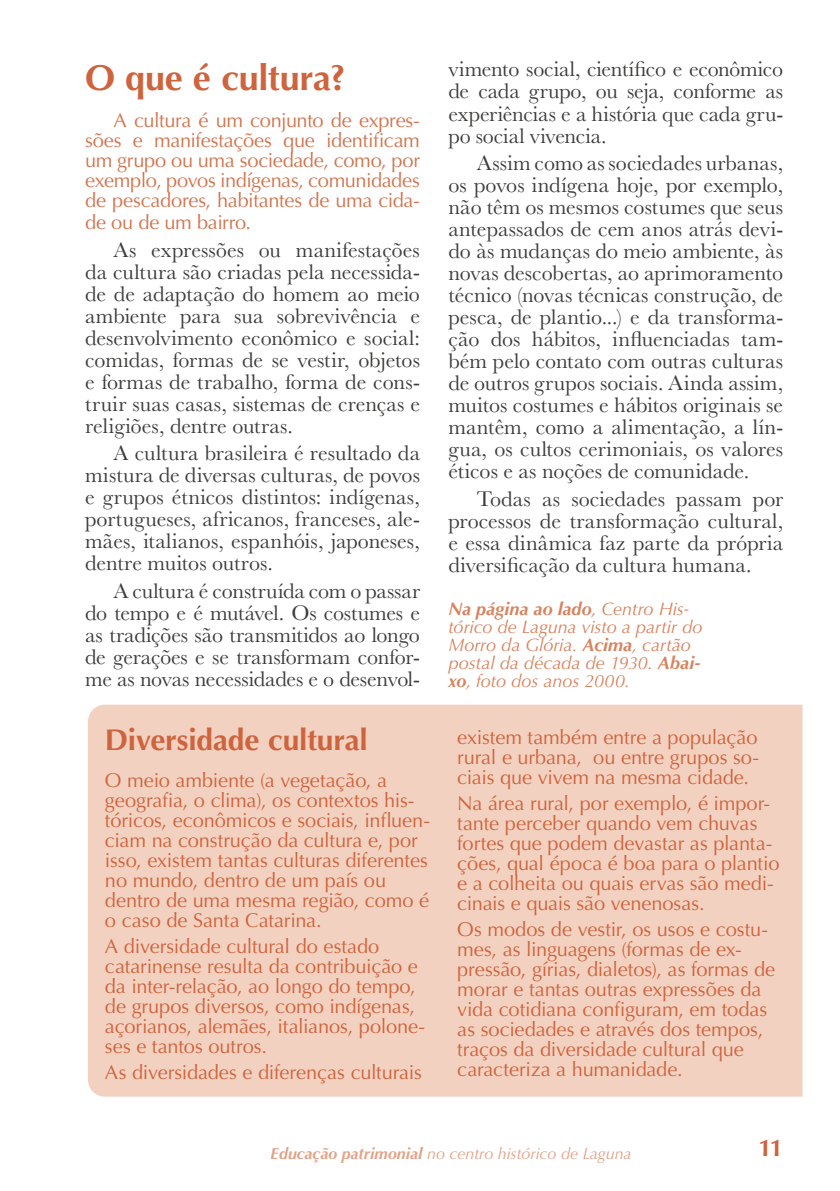
<style>
.page{position:relative;width:840px;height:1191px;background:#fff}
.page>*{position:absolute;margin:0;border:0;box-sizing:border-box;transform-origin:0 0}
.t1{font:700 36px "Optima";letter-spacing:-.005em;color:#ce643e}
.t2{font:700 30px "Optima";letter-spacing:-.01em;color:#ce643e}
.t3{font:700 24px "Optima";color:#ce643e}
.t4{font:22px/22px "Baskerville";color:#3c3c3b;text-align:justify}
.t5{font:20px/20px "Optima";letter-spacing:-.005em;color:#ce643e}
.t6{font:20px/20px "Optima";letter-spacing:-.015em;color:#d3744e;text-align:justify}
.t7{font:italic 18px/18px "Optima";letter-spacing:-.005em;color:#d8835f}
.t8{font:italic 16px "Optima";color:#d8835f}
.s1{font-weight:700}
</style>
<div class="page">
<div style="left:88px;top:704px;width:714px;height:392px;background:#f2d1c0"></div>
<h1 class="t1" style="left:85px;top:57px;width:262px">O que é cultura?</h1>
<p class="t6" style="left:85px;top:110px;width:336px;text-indent:28px">A cultura é um conjunto de expres&shy;sões e manifestações que identificam um grupo ou uma sociedade, como, por exemplo, povos indígenas, comunidades de pescadores, habitantes de uma cida-</p>
<p class="t6" style="left:85px;top:212px;width:167px">de ou de um bairro.</p>
<p class="t4" style="left:85px;top:239px;width:336px;text-indent:28px">As expressões ou manifestações da cultura são criadas pela necessida&shy;de de adaptação do homem ao meio ambiente para sua sobrevivência e desenvolvimento econômico e social: comidas, formas de se vestir, objetos e formas de trabalho, forma de cons&shy;truir suas casas, sistemas de crenças e religiões, dentre outras.</p>
<p class="t4" style="left:85px;top:442px;width:336px;text-indent:28px">A cultura brasileira é resultado da mistura de diversas culturas, de povos e grupos étnicos distintos: indígenas, portugueses, africanos, franceses, ale&shy;mães, italianos, espanhóis, japoneses, dentre muitos outros.</p>
<p class="t4" style="left:85px;top:580px;width:336px;text-indent:28px">A cultura é construída com o passar do tempo e é mutável. Os costumes e as tradições são transmitidos ao longo de gerações e se transformam confor&shy;me as novas necessidades e o desenvol-</p>
<h2 class="t2" style="left:105px;top:722px;width:264px">Diversidade cultural</h2>
<p class="t5" style="left:105px;top:770px;width:326px">O meio ambiente (a vegetação, a geografia, o clima), os contextos his&shy;tóricos, econômicos e sociais, influen&shy;ciam na construção da cultura e, por isso, existem tantas culturas diferentes no mundo, dentro de um país ou dentro de uma mesma região, como é o caso de Santa Catarina.</p>
<p class="t5" style="left:105px;top:936px;width:321px">A diversidade cultural do estado catarinense resulta da contribuição e da inter-relação, ao longo do tempo, de grupos diversos, como indígenas, açorianos, alemães, italianos, polone&shy;ses e tantos outros.</p>
<p class="t5" style="left:105px;top:1062px;width:318px">As diversidades e diferenças culturais</p>
<p class="t4" style="left:448px;top:59px;width:336px">vimento social, científico e econômico de cada grupo, ou seja, conforme as experiências e a história que cada gru&shy;po social vivencia.</p>
<p class="t4" style="left:448px;top:152px;width:336px;text-indent:28px">Assim como as sociedades urbanas, os povos indígena hoje, por exemplo, não têm os mesmos costumes que seus antepassados de cem anos atrás devi&shy;do às mudanças do meio ambiente, às novas descobertas, ao aprimoramento técnico (novas técnicas construção, de pesca, de plantio...) e da transforma&shy;ção dos hábitos, influenciadas tam&shy;bém pelo contato com outras culturas de outros grupos sociais. Ainda assim, muitos costumes e hábitos originais se mantêm, como a alimentação, a lín&shy;gua, os cultos cerimoniais, os valores éticos e as noções de comunidade.</p>
<p class="t4" style="left:448px;top:488px;width:336px;text-indent:28px">Todas as sociedades passam por processos de transformação cultural, e essa dinâmica faz parte da própria diversificação da cultura humana.</p>
<p class="t7" style="left:448px;top:600px;width:255px"><span class="s1">Na página ao lado</span>, Centro His&shy;tórico de Laguna visto a partir do<br>Morro da Glória. <span class="s1">Acima</span>, cartão postal da década de 1930. <span class="s1">Abai&shy;xo</span>, foto dos anos 2000.</p>
<p class="t5" style="left:457px;top:727px;width:303px;text-align:justify">existem também entre a população rural e urbana, ou entre grupos so&shy;ciais que vivem na mesma cidade.</p>
<p class="t5" style="left:457px;top:793px;width:323px">Na área rural, por exemplo, é impor&shy;tante perceber quando vem chuvas fortes que podem devastar as planta&shy;ções, qual época é boa para o plantio e a colheita ou quais ervas são medi&shy;cinais e quais são venenosas.</p>
<p class="t5" style="left:457px;top:919px;width:319px">Os modos de vestir, os usos e costu&shy;mes, as linguagens (formas de ex&shy;pressão, gírias, dialetos), as formas de morar e tantas outras expressões da vida cotidiana configuram, em todas as sociedades e através dos tempos, traços da diversidade cultural que caracteriza a humanidade.</p>
<p class="t8" style="left:271px;top:1143px;width:362px"><span class="s1">Educação patrimonial</span> no centro histórico de Laguna</p>
<p class="t3" style="left:758px;top:1134px;width:26px">11</p>
</div>
